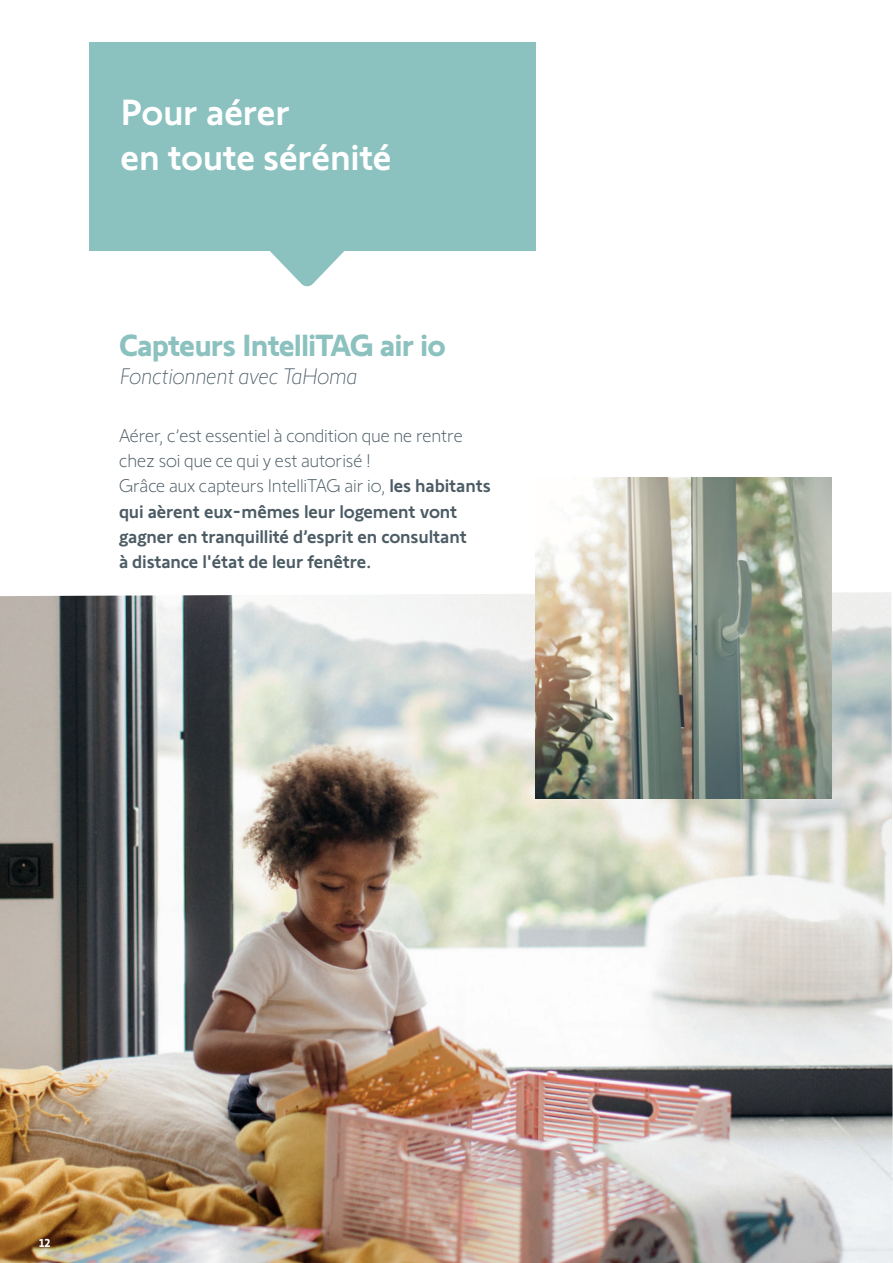
<style>
.page{position:relative;width:893px;height:1263px;background:#fff}
.page>*{position:absolute;margin:0;border:0;box-sizing:border-box;transform-origin:0 0}
.t1{font:500 37.5px/45px "Somfy Sans";letter-spacing:-.01em;color:#fff}
.t2{font:700 31.5px "Somfy Sans";letter-spacing:-.03em;color:#8bc1bf}
.t3{font:italic 300 23.1px "Somfy Sans";letter-spacing:-.01em;color:#4c5c65}
.t4{font:500 18.9px/25.2px "Somfy Sans";letter-spacing:-.01em;color:#4c5c65}
.t5{font:700 12px "Somfy Sans";color:#fff}
.s1{font-weight:300}
</style>
<div class="page">
<div style="left:89px;top:43px;width:447px;height:208px;background:#8bc1bf"></div>
<img style="left:0;top:592px;width:893px;height:671px">
<img style="left:536px;top:477px;width:295px;height:321px">
<svg style="left:270px;top:251px;width:74px;height:36px"></svg>
<h1 class="t1" style="left:121px;top:86px;width:273px">Pour aérer<br>en toute sérénité</h1>
<h2 class="t2" style="left:119px;top:320px;width:328px">Capteurs IntelliTAG air io</h2>
<p class="t3" style="left:119px;top:359px;width:239px">Fonctionnent avec TaHoma</p>
<p class="t4" style="left:119px;top:421px;width:373px"><span class="s1">Aérer, c’est essentiel à condition que ne rentre chez soi que ce qui y est autorisé !<br>Grâce aux capteurs IntelliTAG air io,</span> les habitants qui aèrent eux-mêmes leur logement vont gagner en tranquillité d’esprit en consultant<br>à distance l'état de leur fenêtre.</p>
<p class="t5" style="left:39px;top:1233px;width:13px">12</p>
</div>
